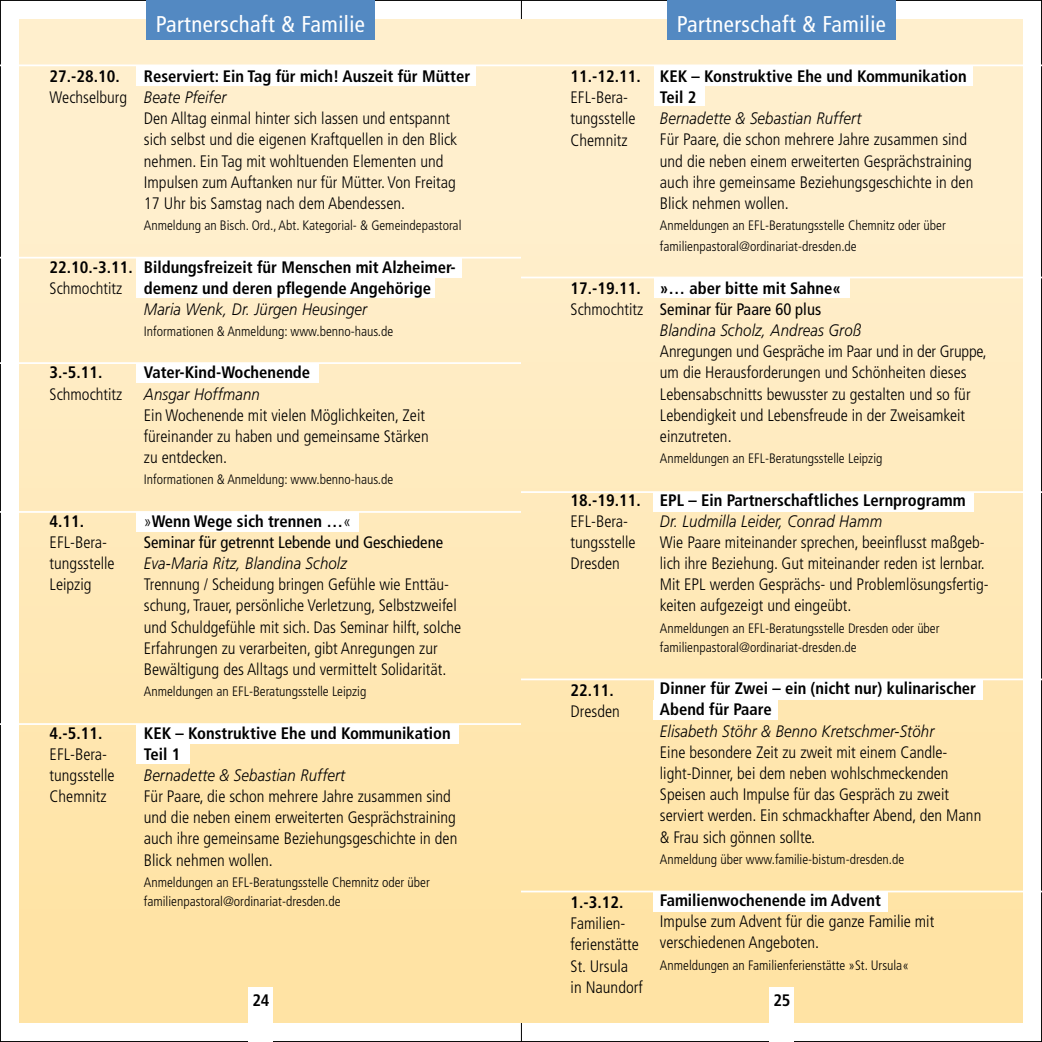
<style>
.page{position:relative;width:1042px;height:1042px;background:#fff}
.page>*{position:absolute;margin:0;border:0;box-sizing:border-box;transform-origin:0 0}
.t1{font:condensed 22.75px "Frutiger LT Std";letter-spacing:.02em;color:#fff}
.t2{font:300 condensed 16.62px/21.2px "Frutiger LT Std";color:#000}
.t3{font:700 condensed 16.62px/21.2px "Frutiger LT Std";color:#000}
.t4{font:italic 300 16.62px "Frutiger LT Std";letter-spacing:.01em;color:#000;scale:.9 1}
.t5{font:condensed 16.62px/21.2px "Frutiger LT Std";color:#000}
.t6{font:300 condensed 13.65px/19.2px "Frutiger LT Std";color:#000}
.s1{font-weight:300}
.s2{font-weight:700}
</style>
<div class="page">
<hr style="left:521px;top:0;width:1px;height:1042px;background:#000">
<div style="left:20px;top:20px;width:501px;height:1002px;background:linear-gradient(to bottom,#fff1d4,#ffe2a2)"></div>
<div style="left:521px;top:20px;width:501px;height:1002px;background:linear-gradient(to bottom,#fff1d4,#ffe3a2)"></div>
<hr style="left:521px;top:277px;width:521px;height:1px;background:#fff">
<div style="left:654px;top:278px;width:196px;height:20px;background:#fff"></div>
<hr style="left:521px;top:890px;width:521px;height:2px;background:#fff">
<div style="left:654px;top:892px;width:234px;height:20px;background:#fff"></div>
<div style="left:248px;top:987px;width:25px;height:55px;background:#fff"></div>
<hr style="left:521px;top:491px;width:521px;height:2px;background:#fff">
<div style="left:654px;top:492px;width:320px;height:20px;background:#fff"></div>
<hr style="left:0;top:64px;width:521px;height:2px;background:#fff">
<div style="left:136px;top:66px;width:340px;height:20px;background:#fff"></div>
<hr style="left:0;top:362px;width:521px;height:2px;background:#fff">
<div style="left:136px;top:363px;width:183px;height:20px;background:#fff"></div>
<hr style="left:0;top:511px;width:521px;height:2px;background:#fff">
<div style="left:136px;top:512px;width:222px;height:20px;background:#fff"></div>
<hr style="left:0;top:723px;width:521px;height:2px;background:#fff">
<div style="left:136px;top:724px;width:323px;height:20px;background:#fff"></div>
<div style="left:136px;top:744px;width:54px;height:20px;background:#fff"></div>
<div style="left:769px;top:987px;width:25px;height:55px;background:#fff"></div>
<hr style="left:0;top:257px;width:521px;height:1px;background:#fff">
<div style="left:136px;top:258px;width:325px;height:20px;background:#fff"></div>
<div style="left:136px;top:278px;width:299px;height:20px;background:#fff"></div>
<hr style="left:521px;top:64px;width:521px;height:2px;background:#fff">
<div style="left:654px;top:66px;width:318px;height:20px;background:#fff"></div>
<div style="left:654px;top:86px;width:50px;height:19px;background:#fff"></div>
<hr style="left:521px;top:678px;width:521px;height:2px;background:#fff">
<div style="left:654px;top:680px;width:328px;height:19px;background:#fff"></div>
<div style="left:654px;top:699px;width:124px;height:20px;background:#fff"></div>
<div style="left:146px;top:0;width:229px;height:40px;background:#5389c2"></div>
<div style="left:667px;top:0;width:228px;height:40px;background:#5389c2"></div>
<h1 class="t1" style="left:156px;top:11px;width:211px">Partnerschaft &amp; Familie</h1>
<h1 class="t1" style="left:677px;top:11px;width:211px">Partnerschaft &amp; Familie</h1>
<p class="t3" style="left:50px;top:66px;width:72px">27.-28.10.</p>
<p class="t2" style="left:50px;top:87px;width:79px">Wechselburg</p>
<p class="t3" style="left:50px;top:256px;width:85px">22.10.-3.11.</p>
<p class="t2" style="left:50px;top:278px;width:74px">Schmochtitz</p>
<p class="t3" style="left:50px;top:362px;width:54px">3.-5.11.</p>
<p class="t2" style="left:50px;top:383px;width:74px">Schmochtitz</p>
<p class="t3" style="left:50px;top:510px;width:36px">4.11.</p>
<p class="t2" style="left:50px;top:532px;width:66px">EFL-Bera&shy;tungsstelle<br>Leipzig</p>
<p class="t3" style="left:50px;top:722px;width:54px">4.-5.11.</p>
<p class="t2" style="left:50px;top:743px;width:66px">EFL-Bera&shy;tungsstelle<br>Chemnitz</p>
<p class="t3" style="left:144px;top:66px;width:328px">Reserviert: Ein Tag für mich! Auszeit für Mütter</p>
<p class="t4" style="left:144px;top:88px;width:93px">Beate Pfeifer</p>
<p class="t2" style="left:144px;top:108px;width:315px">Den Alltag einmal hinter sich lassen und entspannt sich selbst und die eigenen Kraftquellen in den Blick nehmen. Ein Tag mit wohltuenden Elementen und Impulsen zum Auftanken nur für Mütter. Von Freitag 17 Uhr bis Samstag nach dem Abendessen.</p>
<p class="t6" style="left:144px;top:216px;width:319px">Anmeldung an Bisch. Ord., Abt. Kategorial- &amp; Gemeindepastoral</p>
<p class="t3" style="left:144px;top:256px;width:312px">Bildungsfreizeit für Menschen mit Alzheimer&shy;demenz und deren pflegende Angehörige</p>
<p class="t4" style="left:144px;top:300px;width:250px">Maria Wenk, Dr. Jürgen Heusinger</p>
<p class="t6" style="left:144px;top:322px;width:251px">Informationen &amp; Anmeldung: www.benno-haus.de</p>
<p class="t3" style="left:144px;top:362px;width:168px">Vater-Kind-Wochenende</p>
<p class="t4" style="left:144px;top:384px;width:130px">Ansgar Hoffmann</p>
<p class="t2" style="left:144px;top:405px;width:286px">Ein Wochenende mit vielen Möglichkeiten, Zeit füreinander zu haben und gemeinsame Stärken zu entdecken.</p>
<p class="t6" style="left:144px;top:470px;width:251px">Informationen &amp; Anmeldung: www.benno-haus.de</p>
<p class="t5" style="left:144px;top:510px;width:301px"><span class="s1">»</span><span class="s2">Wenn Wege sich trennen …</span><span class="s1">«<br></span>Seminar für getrennt Lebende und Geschiedene</p>
<p class="t4" style="left:144px;top:554px;width:227px">Eva-Maria Ritz, Blandina Scholz</p>
<p class="t2" style="left:144px;top:574px;width:319px">Trennung / Scheidung bringen Gefühle wie Enttäu&shy;schung, Trauer, persönliche Verletzung, Selbstzweifel und Schuldgefühle mit sich. Das Seminar hilft, solche Erfahrungen zu verarbeiten, gibt Anregungen zur Bewältigung des Alltags und vermittelt Solidarität.</p>
<p class="t6" style="left:144px;top:682px;width:224px">Anmeldungen an EFL-Beratungsstelle Leipzig</p>
<p class="t3" style="left:144px;top:722px;width:308px">KEK – Konstruktive Ehe und Kommunikation<br>Teil 1</p>
<p class="t4" style="left:144px;top:765px;width:225px">Bernadette &amp; Sebastian Ruffert</p>
<p class="t2" style="left:144px;top:786px;width:315px">Für Paare, die schon mehrere Jahre zusammen sind und die neben einem erweiterten Gesprächstraining auch ihre gemeinsame Beziehungsgeschichte in den Blick nehmen wollen.</p>
<p class="t6" style="left:144px;top:872px;width:287px">Anmeldungen an EFL-Beratungsstelle Chemnitz oder über familienpastoral@ordinariat-dresden.de</p>
<p class="t3" style="left:252px;top:990px;width:19px">24</p>
<p class="t3" style="left:570px;top:66px;width:72px">11.-12.11.</p>
<p class="t2" style="left:570px;top:87px;width:66px">EFL-Bera&shy;tungsstelle<br>Chemnitz</p>
<p class="t3" style="left:570px;top:277px;width:72px">17.-19.11.</p>
<p class="t2" style="left:570px;top:299px;width:74px">Schmochtitz</p>
<p class="t3" style="left:570px;top:489px;width:72px">18.-19.11.</p>
<p class="t2" style="left:570px;top:511px;width:66px">EFL-Bera&shy;tungsstelle<br>Dresden</p>
<p class="t3" style="left:570px;top:680px;width:45px">22.11.</p>
<p class="t2" style="left:570px;top:701px;width:51px">Dresden</p>
<p class="t3" style="left:570px;top:892px;width:54px">1.-3.12.</p>
<p class="t2" style="left:570px;top:913px;width:74px">Familien&shy;ferienstätte<br>St. Ursula in Naundorf</p>
<p class="t3" style="left:660px;top:66px;width:308px">KEK – Konstruktive Ehe und Kommunikation<br>Teil 2</p>
<p class="t4" style="left:660px;top:109px;width:225px">Bernadette &amp; Sebastian Ruffert</p>
<p class="t2" style="left:660px;top:129px;width:315px">Für Paare, die schon mehrere Jahre zusammen sind und die neben einem erweiterten Gesprächstraining auch ihre gemeinsame Beziehungsgeschichte in den Blick nehmen wollen.</p>
<p class="t6" style="left:660px;top:215px;width:287px;line-height:21.2px">Anmeldungen an EFL-Beratungsstelle Chemnitz oder über familienpastoral@ordinariat-dresden.de</p>
<p class="t3" style="left:660px;top:277px;width:183px">»… aber bitte mit Sahne«</p>
<p class="t5" style="left:660px;top:299px;width:163px">Seminar für Paare 60 plus</p>
<p class="t4" style="left:660px;top:321px;width:225px">Blandina Scholz, Andreas Groß</p>
<p class="t2" style="left:660px;top:341px;width:328px">Anregungen und Gespräche im Paar und in der Gruppe, um die Herausforderungen und Schönheiten dieses Lebensabschnitts bewusster zu gestalten und so für Lebendigkeit und Lebensfreude in der Zweisamkeit einzutreten.</p>
<p class="t6" style="left:660px;top:449px;width:224px">Anmeldungen an EFL-Beratungsstelle Leipzig</p>
<p class="t3" style="left:660px;top:489px;width:307px">EPL – Ein Partnerschaftliches Lernprogramm</p>
<p class="t4" style="left:660px;top:511px;width:248px">Dr. Ludmilla Leider, Conrad Hamm</p>
<p class="t2" style="left:660px;top:532px;width:330px">Wie Paare miteinander sprechen, beeinflusst maßgeb&shy;lich ihre Beziehung. Gut miteinander reden ist lernbar.<br>Mit EPL werden Gesprächs- und Problemlösungsfertig&shy;keiten aufgezeigt und eingeübt.</p>
<p class="t6" style="left:660px;top:618px;width:281px">Anmeldungen an EFL-Beratungsstelle Dresden oder über familienpastoral@ordinariat-dresden.de</p>
<p class="t3" style="left:660px;top:678px;width:318px">Dinner für Zwei – ein (nicht nur) kulinarischer<br>Abend für Paare</p>
<p class="t4" style="left:660px;top:721px;width:306px">Elisabeth Stöhr &amp; Benno Kretschmer-Stöhr</p>
<p class="t2" style="left:660px;top:741px;width:323px">Eine besondere Zeit zu zweit mit einem Candle&shy;light-Dinner, bei dem neben wohlschmeckenden Speisen auch Impulse für das Gespräch zu zweit serviert werden. Ein schmackhafter Abend, den Mann &amp; Frau sich gönnen sollte.</p>
<p class="t6" style="left:660px;top:849px;width:246px">Anmeldung über www.familie-bistum-dresden.de</p>
<p class="t3" style="left:660px;top:889px;width:222px">Familienwochenende im Advent</p>
<p class="t2" style="left:660px;top:911px;width:276px">Impulse zum Advent für die ganze Familie mit verschiedenen Angeboten.</p>
<p class="t6" style="left:660px;top:955px;width:250px">Anmeldungen an Familienferienstätte »St. Ursula«</p>
<p class="t3" style="left:773px;top:990px;width:19px">25</p>
</div>
